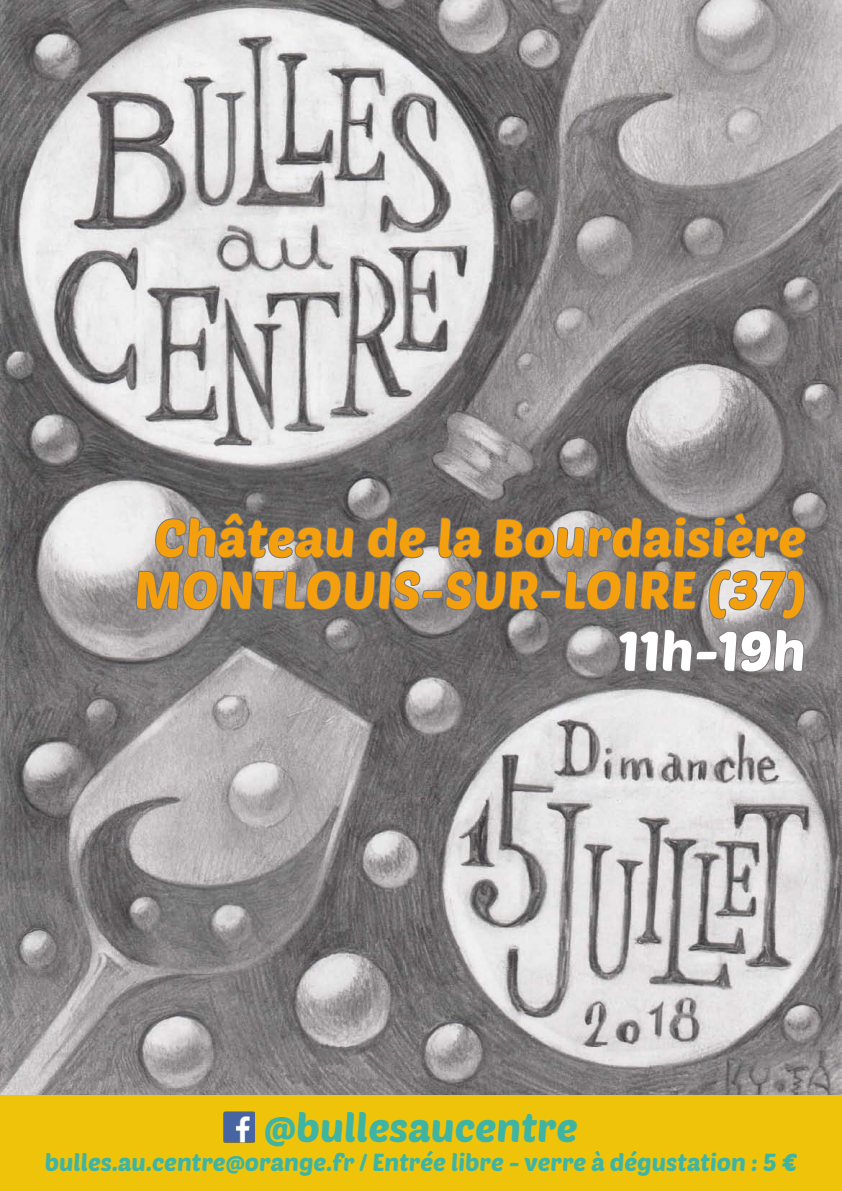
<style>
.page{position:relative;width:842px;height:1191px;background:#fff}
.page>*{position:absolute;margin:0;border:0;box-sizing:border-box;transform-origin:0 0}
.t1{font:55px "Poetsen One";color:#fff}
.t2{font:52px/52px "Poetsen One";color:#f49f0e;text-align:center}
.t3{font:40px "Poetsen One";color:#40b4a3}
.t4{font:24px "Poetsen One";color:#40b4a3}
</style>
<div class="page">
<div style="left:0;top:1087px;width:842px;height:104px;background:#f0c30b"></div>
<img style="left:0;top:0;width:842px;height:1094px">
<svg style="left:135px;top:463px;width:672px;height:267px;background:#848182"></svg>
<img style="left:224px;top:1111px;width:31px;height:31px">
<h2 class="t2" style="left:134px;top:510px;width:673px">Château de la Bourdaisière<br>MONTLOUIS-SUR-LOIRE (37)</h2>
<h1 class="t1" style="left:618px;top:616px;width:189px">11h-19h</h1>
<h3 class="t3" style="left:264px;top:1101px;width:315px">@bullesaucentre</h3>
<p class="t4" style="left:45px;top:1146px;width:754px">bulles.au.centre@orange.fr / Entrée libre - verre à dégustation : 5 €</p>
</div>
